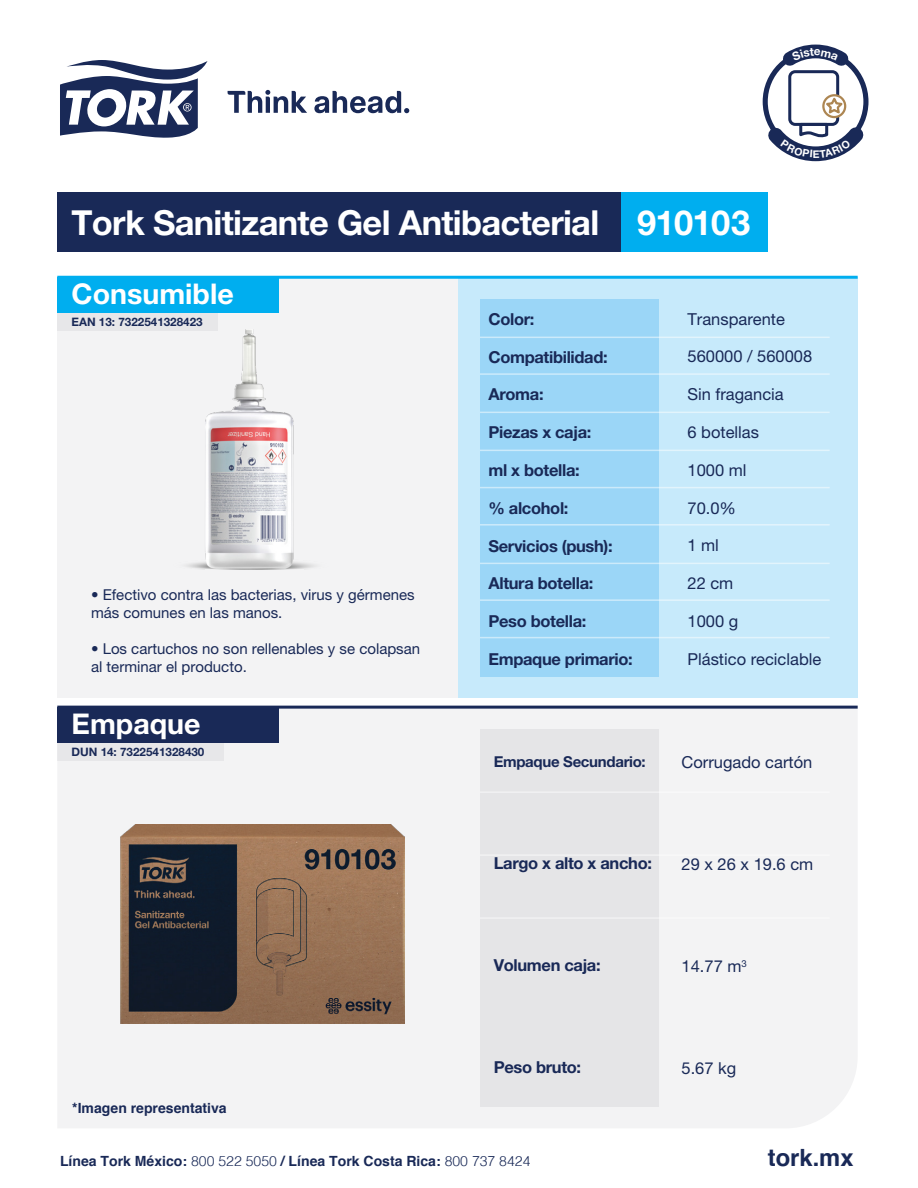
<style>
.page{position:relative;width:918px;height:1188px;background:#fff}
.page>*{position:absolute;margin:0;border:0;box-sizing:border-box;transform-origin:0 0}
.t1{font:700 34.5px "Helvetica Neue LT Std";letter-spacing:-.02em;color:#fff}
.t2{font:700 28.5px "Helvetica Neue LT Std";color:#fff}
.t3{font:700 23.7px "Helvetica";color:#192957}
.t4{font:700 16.5px "Helvetica Neue LT Std";letter-spacing:-.02em;color:#192957}
.t5{font:16.5px "Helvetica Neue LT Std";color:#192957}
.t6{font:15px/18px "Helvetica Neue LT Std";color:#192957}
.t7{font:700 15px "Helvetica Neue LT Std";letter-spacing:-.02em;color:#192957}
.t8{font:700 14.1px "Helvetica";color:#192957}
.t9{font:700 11.7px "Helvetica Neue LT Std";color:#192957}
.s1{font-weight:300}
</style>
<div class="page">
<svg style="left:228px;top:90px;width:79px;height:23px"></svg>
<svg style="left:314px;top:91px;width:95px;height:22px"></svg>
<svg style="left:60px;top:60px;width:147px;height:78px"></svg>
<div style="left:57px;top:277px;width:402px;height:421px;background:#f3f3f4"></div>
<div style="left:58px;top:709px;width:799px;height:419px;background:#f3f3f4"></div>
<div style="left:480px;top:729px;width:178px;height:378px;background:#e5e5e7"></div>
<hr style="left:480px;top:791px;width:350px;height:2px;background:#fff">
<hr style="left:480px;top:854px;width:350px;height:2px;background:#fff">
<hr style="left:480px;top:917px;width:350px;height:2px;background:#fff">
<div style="left:57px;top:277px;width:222px;height:36px;background:#00aeef"></div>
<div style="left:57px;top:707px;width:222px;height:36px;background:#192957"></div>
<hr style="left:57px;top:706px;width:801px;height:3px;background:#192957">
<div style="left:57px;top:313px;width:161px;height:18px;background:#e7e7e9"></div>
<div style="left:57px;top:743px;width:167px;height:18px;background:#e7e7e9"></div>
<div style="left:459px;top:277px;width:399px;height:421px;background:#c7eafb"></div>
<div style="left:480px;top:299px;width:178px;height:377px;background:#9bd6f7"></div>
<hr style="left:480px;top:337px;width:350px;height:1px;background:#fff">
<hr style="left:480px;top:373px;width:350px;height:2px;background:#fff">
<hr style="left:480px;top:412px;width:350px;height:1px;background:#fff">
<hr style="left:480px;top:450px;width:350px;height:1px;background:#fff">
<hr style="left:480px;top:487px;width:350px;height:1px;background:#fff">
<hr style="left:480px;top:524px;width:350px;height:2px;background:#fff">
<hr style="left:480px;top:563px;width:350px;height:1px;background:#fff">
<hr style="left:480px;top:599px;width:350px;height:2px;background:#fff">
<hr style="left:480px;top:637px;width:350px;height:1px;background:#fff">
<hr style="left:57px;top:276px;width:801px;height:3px;background:#00aeef">
<svg style="left:763px;top:49px;width:106px;height:106px"></svg>
<div style="left:768px;top:54px;width:95px;height:95px;background:#fff;border-radius:50%"></div>
<div style="left:788px;top:70px;width:51px;height:56px;border:3px solid #192957;border-radius:5px"></div>
<div style="left:57px;top:192px;width:564px;height:60px;background:#192957"></div>
<div style="left:621px;top:192px;width:147px;height:60px;background:#00aeef"></div>
<img style="left:186px;top:330px;width:129px;height:239px">
<img style="left:121px;top:825px;width:283px;height:198px">
<svg style="left:767px;top:94px;width:97px;height:67px"></svg>
<svg style="left:782px;top:45px;width:67px;height:21px"></svg>
<h1 class="t1" style="left:72px;top:201px;width:680px">Tork Sanitizante Gel Antibacterial 910103</h1>
<h2 class="t2" style="left:72px;top:276px;width:164px">Consumible</h2>
<p class="t9" style="left:72px;top:315px;width:133px">EAN 13: 7322541328423</p>
<p class="t6" style="left:91px;top:586px;width:325px">• Efectivo contra las bacterias, virus y gérmenes más comunes en las manos.</p>
<p class="t6" style="left:91px;top:640px;width:331px">• Los cartuchos no son rellenables y se colapsan al terminar el producto.</p>
<h2 class="t2" style="left:72px;top:706px;width:131px">Empaque</h2>
<p class="t9" style="left:72px;top:745px;width:134px">DUN 14: 7322541328430</p>
<p class="t8" style="left:72px;top:1096px;width:156px">*Imagen representativa</p>
<p class="t4" style="left:488px;top:309px;width:48px">Color:</p>
<p class="t4" style="left:488px;top:346px;width:121px">Compatibilidad:</p>
<p class="t4" style="left:488px;top:384px;width:57px">Aroma:</p>
<p class="t4" style="left:488px;top:422px;width:104px">Piezas x caja:</p>
<p class="t4" style="left:488px;top:460px;width:93px">ml x botella:</p>
<p class="t4" style="left:488px;top:498px;width:82px">% alcohol:</p>
<p class="t4" style="left:488px;top:535px;width:126px">Servicios (push):</p>
<p class="t4" style="left:488px;top:573px;width:107px">Altura botella:</p>
<p class="t4" style="left:488px;top:611px;width:100px">Peso botella:</p>
<p class="t4" style="left:488px;top:649px;width:146px">Empaque primario:</p>
<p class="t5" style="left:687px;top:309px;width:99px">Transparente</p>
<p class="t5" style="left:687px;top:347px;width:126px">560000 / 560008</p>
<p class="t5" style="left:687px;top:385px;width:98px">Sin fragancia</p>
<p class="t5" style="left:687px;top:422px;width:73px">6 botellas</p>
<p class="t5" style="left:687px;top:460px;width:61px">1000 ml</p>
<p class="t5" style="left:687px;top:498px;width:50px">70.0%</p>
<p class="t5" style="left:687px;top:536px;width:33px">1 ml</p>
<p class="t5" style="left:687px;top:574px;width:47px">22 cm</p>
<p class="t5" style="left:687px;top:611px;width:52px">1000 g</p>
<p class="t5" style="left:687px;top:649px;width:135px">Plástico reciclable</p>
<p class="t7" style="left:494px;top:753px;width:154px">Empaque Secundario:</p>
<p class="t5" style="left:682px;top:752px;width:132px">Corrugado cartón</p>
<p class="t4" style="left:494px;top:853px;width:160px">Largo x alto x ancho:</p>
<p class="t5" style="left:682px;top:854px;width:133px">29 x 26 x 19.6 cm</p>
<p class="t4" style="left:494px;top:955px;width:108px">Volumen caja:</p>
<p class="t5" style="left:682px;top:956px;width:67px">14.77 m<sup>3</sup></p>
<p class="t4" style="left:494px;top:1057px;width:89px">Peso bruto:</p>
<p class="t5" style="left:682px;top:1058px;width:56px">5.67 kg</p>
<p class="t8" style="left:60px;top:1150px;width:472px">Línea Tork México: <span class="s1">800 522 5050</span> / Línea Tork Costa Rica: <span class="s1">800 737 8424</span></p>
<h3 class="t3" style="left:768px;top:1139px;width:87px">tork.mx</h3>
</div>
